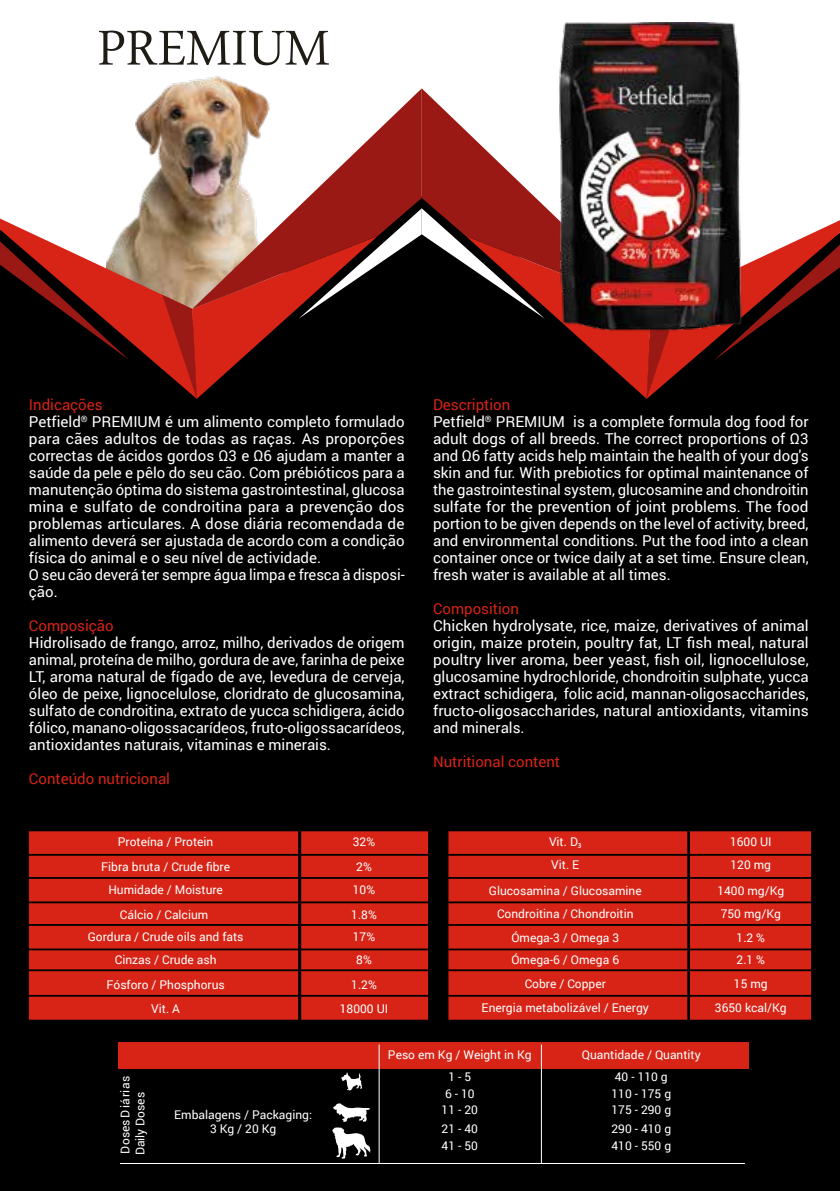
<style>
.page{position:relative;width:840px;height:1191px;background:#fff}
.page>*{position:absolute;margin:0;border:0;box-sizing:border-box;transform-origin:0 0}
.t1{font:72px "Daun Penh";color:#1f1c16}
.t2{font:15px/17px "Roboto";color:#fff}
.t3{font:15px "Roboto";color:#d72416}
.t4{font:12px/22.2px "Roboto";color:#fff}
.t5{font:12px "Roboto";letter-spacing:.06em;color:#fff}
.s1{color:#d72416}
.s2{font-family:"Myriad Pro"}
</style>
<div class="page">
<img style="left:135px;top:76px;width:114px;height:119px">
<div style="left:0;top:195px;width:839px;height:996px;background:#000"></div>
<img style="left:192px;top:88px;width:229px;height:120px">
<svg style="left:421px;top:88px;width:115px;height:120px;fill:#9b1915"></svg>
<svg style="left:0;top:208px;width:839px;height:191px;background:#5d2b26"></svg>
<img style="left:536px;top:22px;width:217px;height:311px">
<svg style="left:29px;top:831px;width:399px;height:188px;background:#c62114"></svg>
<svg style="left:448px;top:831px;width:362px;height:188px;background:#c62114"></svg>
<div style="left:118px;top:1042px;width:629px;height:27px;background:#d72416"></div>
<hr style="left:121px;top:1163px;width:623px;height:1px;background:#fff">
<hr style="left:540px;top:1044px;width:1px;height:119px;background:#fff">
<hr style="left:378px;top:1044px;width:1px;height:119px;background:#fff">
<svg style="left:341px;top:1072px;width:21px;height:18px"></svg>
<svg style="left:333px;top:1103px;width:37px;height:18px"></svg>
<svg style="left:332px;top:1127px;width:38px;height:31px"></svg>
<h1 class="t1" style="left:97px;top:-2px;width:234px">PREMIUM</h1>
<p class="t2" style="left:29px;top:396px;width:377px"><span class="s1">Indicações<br></span>Petfield<sup>®</sup> PREMIUM é um alimento completo formulado para cães adultos de todas as raças. As proporções correctas de ácidos gordos Ω3 e Ω6 ajudam a manter a saúde da pele e pêlo do seu cão. Com prébióticos para a manutenção óptima do sistema gastrointestinal, glucosa mina e sulfato de condroitina para a prevenção dos problemas articulares. A dose diária recomendada de alimento deverá ser ajustada de acordo com a condição física do animal e o seu nível de actividade.<br>O seu cão deverá ter sempre água limpa e fresca à disposi&shy;ção.</p>
<p class="t3" style="left:29px;top:615px;width:86px">Composição</p>
<p class="t2" style="left:29px;top:634px;width:377px;text-align:justify">Hidrolisado de frango, arroz, milho, derivados de origem animal, proteína de milho, gordura de ave, farinha de peixe LT, aroma natural de fígado de ave, levedura de cerveja, óleo de peixe, lignocelulose, cloridrato de glucosamina, sulfato de condroitina, extrato de yucca schidigera, ácido fólico, manano-oligossacarídeos, fruto-oligossacarídeos, antioxidantes naturais, vitaminas e minerais.</p>
<p class="t3" style="left:29px;top:768px;width:142px">Conteúdo nutricional</p>
<p class="t4" style="left:118px;top:830px;width:97px">Proteína / Protein</p>
<p class="t4" style="left:108px;top:878px;width:116px">Humidade / Moisture</p>
<p class="t4" style="left:101px;top:855px;width:130px">Fibra bruta / Crude fibre</p>
<p class="t4" style="left:120px;top:903px;width:90px">Cálcio / Calcium</p>
<p class="t4" style="left:88px;top:925px;width:157px">Gordura / Crude oils and fats</p>
<p class="t4" style="left:106px;top:973px;width:120px">Fósforo / Phosphorus</p>
<p class="t4" style="left:115px;top:948px;width:103px">Cinzas / Crude ash</p>
<p class="t4" style="left:151px;top:997px;width:30px">Vit. A</p>
<p class="t4" style="left:352px;top:830px;width:24px">32%</p>
<p class="t4" style="left:352px;top:878px;width:24px">10%</p>
<p class="t4" style="left:356px;top:855px;width:17px">2%</p>
<p class="t4" style="left:351px;top:903px;width:27px">1.8%</p>
<p class="t4" style="left:352px;top:925px;width:24px">17%</p>
<p class="t4" style="left:351px;top:973px;width:27px">1.2%</p>
<p class="t4" style="left:356px;top:948px;width:17px">8%</p>
<p class="t4" style="left:339px;top:997px;width:50px">18000 UI</p>
<p class="t2" style="left:433px;top:396px;width:377px"><span class="s1">Description<br></span>Petfield<sup>®</sup> PREMIUM is a complete formula dog food for adult dogs of all breeds. The correct proportions of Ω3 and Ω6 fatty acids help maintain the health of your dog's skin and fur. With prebiotics for optimal maintenance of the gastrointestinal system, glucosamine and chondroitin sulfate for the prevention of joint problems. The food portion to be given depends on the level of activity, breed, and environmental conditions. Put the food into a clean container once or twice daily at a set time. Ensure clean, fresh water is available at all times.</p>
<p class="t3" style="left:433px;top:598px;width:87px">Composition</p>
<p class="t2" style="left:433px;top:617px;width:377px;text-align:justify">Chicken hydrolysate, rice, maize, derivatives of animal origin, maize protein, poultry fat, LT fish meal, natural poultry liver aroma, beer yeast, fish oil, lignocellulose, glucosamine hydrochloride, chondroitin sulphate, yucca extract schidigera, folic acid, mannan-oligosaccharides, fructo-oligosaccharides, natural antioxidants, vitamins and minerals.</p>
<p class="t3" style="left:433px;top:751px;width:128px">Nutritional content</p>
<p class="t4" style="left:548px;top:830px;width:34px">Vit. D<span class="s2">3</span></p>
<p class="t4" style="left:488px;top:878px;width:154px">Glucosamina / Glucosamine</p>
<p class="t4" style="left:511px;top:925px;width:109px">Ómega-3 / Omega 3</p>
<p class="t4" style="left:524px;top:972px;width:83px">Cobre / Copper</p>
<p class="t4" style="left:551px;top:853px;width:29px">Vit. E</p>
<p class="t4" style="left:496px;top:902px;width:138px">Condroitina / Chondroitin</p>
<p class="t4" style="left:511px;top:948px;width:109px">Ómega-6 / Omega 6</p>
<p class="t4" style="left:481px;top:996px;width:169px">Energia metabolizável / Energy</p>
<p class="t4" style="left:729px;top:830px;width:43px">1600 UI</p>
<p class="t4" style="left:717px;top:878px;width:68px">1400 mg/Kg</p>
<p class="t4" style="left:736px;top:925px;width:30px">1.2 %</p>
<p class="t4" style="left:733px;top:972px;width:35px">15 mg</p>
<p class="t4" style="left:730px;top:853px;width:42px">120 mg</p>
<p class="t4" style="left:720px;top:902px;width:62px">750 mg/Kg</p>
<p class="t4" style="left:736px;top:948px;width:30px">2.1 %</p>
<p class="t4" style="left:714px;top:996px;width:73px">3650 kcal/Kg</p>
<p class="t5" style="left:117px;top:1154px;width:80px;rotate:-90deg">DosesDiárias</p>
<p class="t4" style="left:128px;top:1155px;width:65px;rotate:-90deg">Daily Doses</p>
<p class="t4" style="left:174px;top:1106px;width:139px;line-height:14.4px;text-align:center">Embalagens / Packaging:<br>3 Kg / 20 Kg</p>
<p class="t4" style="left:388px;top:1043px;width:145px;text-align:center">Peso em Kg / Weight in Kg<br>1 - 5</p>
<p class="t4" style="left:441px;top:1084px;width:38px;line-height:16.6px">6 - 10<br>11 - 20</p>
<p class="t4" style="left:441px;top:1119px;width:38px;line-height:17.6px">21 - 40<br>41 - 50</p>
<p class="t4" style="left:581px;top:1043px;width:120px;text-align:center">Quantidade / Quantity<br>40 - 110 g</p>
<p class="t4" style="left:611px;top:1084px;width:61px;line-height:16.6px">110 - 175 g<br>175 - 290 g</p>
<p class="t4" style="left:611px;top:1119px;width:61px;line-height:17.6px">290 - 410 g<br>410 - 550 g</p>
</div>
